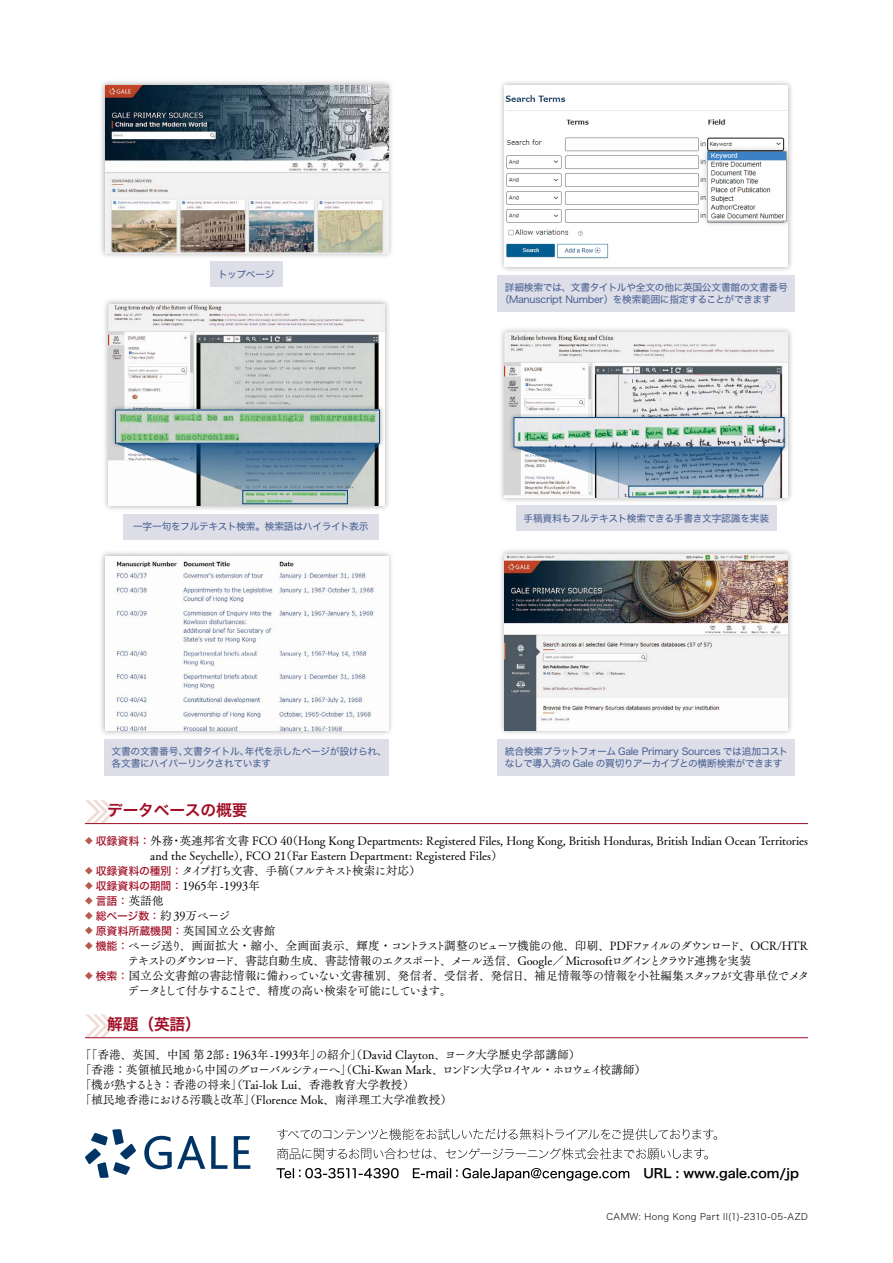
<style>
.page{position:relative;width:893px;height:1263px;background:#fff}
.page>*{position:absolute;margin:0;border:0;box-sizing:border-box;transform-origin:0 0}
.t1{font:15.75px "Hira Kaku Std W6";letter-spacing:-.01em;color:#a00c23}
.t2{font:12.6px "Hira Kaku Std W6";color:#000}
.t3{font:11.7px/15px "Tsuku Old Min Pro R";letter-spacing:-.01em;color:#000}
.t4{font:11.7px "Tsuku Old Min Pro R";letter-spacing:-.04em;color:#000}
.t5{font:11.7px "Tsuku Old Min Pro R";letter-spacing:-.085em;color:#000}
.t6{font:11.7px "Tsuku Old Min Pro R";letter-spacing:-.09em;color:#000}
.t7{font:11.7px "Tsuku Old Min Pro R";letter-spacing:-.095em;color:#000}
.t8{font:10.95px "Hira Kaku Std W5";color:#a00c23}
.t9{font:9.75px/12px "Hira Kaku Std W4";letter-spacing:-.035em;color:#435e8f}
.t10{font:9px "Hira Kaku Std W2";letter-spacing:.05em;color:#000}
.s1{font-family:"Hira Kaku Std W5";font-size:10.95px;color:#a00c23}
.s2{font-family:"Tsuku Old Min Pro R";font-size:11.7px;color:#000}
.s3{font-family:"Tsuku Old Min Pro R";font-size:11.55px;color:#000}
</style>
<div class="page">
<div style="left:210px;top:262px;width:73px;height:25px;background:#dedee9"></div>
<div style="left:98px;top:79px;width:297px;height:181px;background:#000;opacity:.3"></div>
<img style="left:105px;top:85px;width:283px;height:168px">
<div style="left:497px;top:275px;width:298px;height:37px;background:#dedee9"></div>
<div style="left:498px;top:79px;width:296px;height:195px;background:#000;opacity:.3"></div>
<img style="left:505px;top:85px;width:283px;height:182px">
<div style="left:497px;top:739px;width:298px;height:36px;background:#dedee9"></div>
<div style="left:498px;top:547px;width:296px;height:190px;background:#000;opacity:.3"></div>
<img style="left:505px;top:554px;width:283px;height:176px">
<div style="left:104px;top:739px;width:285px;height:36px;background:#dedee9"></div>
<div style="left:98px;top:549px;width:297px;height:188px;background:#000;opacity:.3"></div>
<img style="left:105px;top:556px;width:283px;height:174px">
<div style="left:516px;top:506px;width:261px;height:25px;background:#dedee9"></div>
<div style="left:498px;top:326px;width:296px;height:178px;background:#000;opacity:.3"></div>
<img style="left:505px;top:332px;width:283px;height:165px">
<div style="left:508px;top:412px;width:282px;height:41px;background:#000;opacity:.3"></div>
<img style="left:516px;top:419px;width:266px;height:26px">
<div style="left:514px;top:417px;width:270px;height:30px;border:1px solid #00437c"></div>
<svg style="left:514px;top:447px;width:270px;height:39px;background:#809cb6"></svg>
<div style="left:123px;top:514px;width:255px;height:25px;background:#dedee9"></div>
<div style="left:103px;top:297px;width:288px;height:215px;background:#000;opacity:.3"></div>
<img style="left:109px;top:304px;width:275px;height:201px">
<div style="left:110px;top:404px;width:275px;height:45px;background:#000;opacity:.3"></div>
<img style="left:117px;top:412px;width:261px;height:29px">
<svg style="left:115px;top:443px;width:265px;height:47px"></svg>
<div style="left:243px;top:490px;width:105px;height:14px;border:1px solid #00437c"></div>
<hr style="left:85px;top:823px;width:723px;height:1px;background:#a00c23">
<svg style="left:85px;top:800px;width:31px;height:23px"></svg>
<svg style="left:85px;top:837px;width:8px;height:7px"></svg>
<svg style="left:85px;top:867px;width:8px;height:7px"></svg>
<svg style="left:85px;top:882px;width:8px;height:7px"></svg>
<svg style="left:85px;top:897px;width:8px;height:7px"></svg>
<svg style="left:85px;top:912px;width:8px;height:7px"></svg>
<svg style="left:85px;top:927px;width:8px;height:7px"></svg>
<svg style="left:85px;top:942px;width:8px;height:7px"></svg>
<svg style="left:85px;top:972px;width:8px;height:7px"></svg>
<hr style="left:85px;top:1037px;width:723px;height:1px;background:#a00c23">
<svg style="left:85px;top:1014px;width:31px;height:23px"></svg>
<svg style="left:85px;top:1129px;width:51px;height:49px"></svg>
<svg style="left:144px;top:1136px;width:61px;height:33px"></svg>
<svg style="left:211px;top:1136px;width:16px;height:33px"></svg>
<svg style="left:234px;top:1136px;width:16px;height:33px"></svg>
<svg style="left:277px;top:1168px;width:352px;height:13px"></svg>
<svg style="left:277px;top:1148px;width:431px;height:11px"></svg>
<svg style="left:277px;top:1128px;width:440px;height:12px"></svg>
<p class="t9" style="left:218px;top:268px;width:58px">トップページ</p>
<p class="t9" style="left:133px;top:521px;width:237px">一字一句をフルテキスト検索。検索語はハイライト表示</p>
<p class="t9" style="left:112px;top:745px;width:277px">文書の文書番号、文書タイトル、年代を示したページが設けられ、各文書にハイパーリンクされています</p>
<p class="t9" style="left:500px;top:282px;width:290px;text-indent:5px">詳細検索では、文書タイトルや全文の他に英国公文書館の文書番号（Manuscript Number）を検索範囲に指定することができます</p>
<p class="t9" style="left:523px;top:512px;width:247px">手稿資料もフルテキスト検索できる手書き文字認識を実装</p>
<p class="t9" style="left:505px;top:745px;width:285px">統合検索プラットフォーム Gale Primary Sources では追加コストなしで導入済の Gale の買切りアーカイブとの横断検索ができます</p>
<h1 class="t1" style="left:107px;top:798px;width:142px">データベースの概要</h1>
<p class="t3" style="left:96px;top:833px;width:714px"><span class="s1">収録資料：</span>外務・英連邦省文書 FCO 40（Hong Kong Departments: Registered Files, Hong Kong, British Honduras, British Indian Ocean Territories</p>
<p class="t3" style="left:150px;top:848px;width:354px">and the Seychelle）, FCO 21（Far Eastern Department: Registered Files）</p>
<p class="t6" style="left:96px;top:862px;width:327px"><span class="s1">収録資料の種別：</span>タイプ打ち文書、手稿（フルテキスト検索に対応）</p>
<p class="t3" style="left:96px;top:878px;width:166px"><span class="s1">収録資料の期間：</span>1965年-1993年</p>
<p class="t8" style="left:96px;top:892px;width:69px">言語：<span class="s2">英語他</span></p>
<p class="t3" style="left:96px;top:908px;width:136px"><span class="s1">総ページ数：</span>約39万ページ</p>
<p class="t8" style="left:96px;top:922px;width:181px">原資料所蔵機関：<span class="s3">英国国立公文書館</span></p>
<p class="t4" style="left:96px;top:937px;width:714px"><span class="s1">機能：</span>ページ送り、画面拡大・縮小、全画面表示、輝度・コントラスト調整のビューワ機能の他、印刷、PDFファイルのダウンロード、OCR/HTR</p>
<p class="t5" style="left:128px;top:952px;width:625px">テキストのダウンロード、書誌自動生成、書誌情報のエクスポート、メール送信、Google／ Microsoftログインとクラウド連携を実装</p>
<p class="t3" style="left:96px;top:968px;width:715px"><span class="s1">検索：</span>国立公文書館の書誌情報に備わっていない文書種別、発信者、受信者、発信日、補足情報等の情報を小社編集スタッフが文書単位でメタ</p>
<p class="t7" style="left:128px;top:982px;width:326px">データとして付与することで、精度の高い検索を可能にしています。</p>
<h1 class="t1" style="left:107px;top:1012px;width:95px">解題（英語）</h1>
<p class="t3" style="left:79px;top:1048px;width:568px">「「香港、英国、中国 第2部: 1963年-1993年」の紹介」（David Clayton、ヨーク大学歴史学部講師）<br>「香港：英領植民地から中国のグローバルシティーへ」（Chi-Kwan Mark、ロンドン大学ロイヤル・ホロウェイ校講師）「機が熟するとき：香港の将来」（Tai-lok Lui、香港教育大学教授）<br>「植民地香港における汚職と改革」（Florence Mok、南洋理工大学准教授）</p>
<p class="t2" style="left:643px;top:1163px;width:157px">URL : www.gale.com/jp</p>
<p class="t10" style="left:606px;top:1210px;width:203px">CAMW: Hong Kong Part II(1)-2310-05-AZD</p>
</div>
